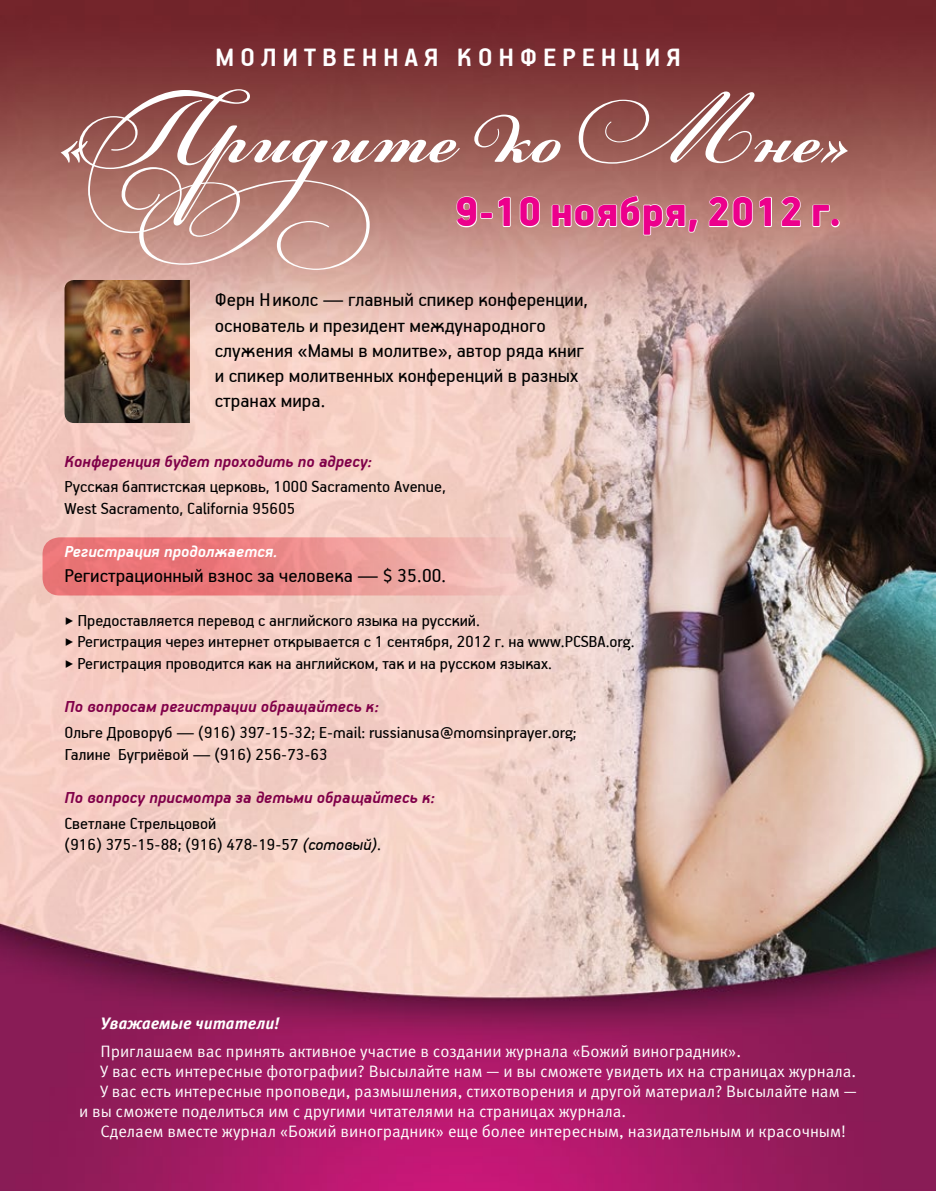
<style>
.page{position:relative;width:936px;height:1191px;background:#fff}
.page>*{position:absolute;margin:0;border:0;box-sizing:border-box;transform-origin:0 0}
.t1{font:700 108px "PF Champion Script Pro";color:#fff}
.t2{font:900 46.5px "PF Handbook Pro";color:#ec008c}
.t3{font:700 28.5px "PF Handbook Pro";letter-spacing:.2em;color:#fff}
.t4{font:21px/25.2px "PF Handbook Pro";color:#000}
.t5{font:18px/21.6px "PF Handbook Pro";color:#000}
.t6{font:italic 700 18px "PF Handbook Pro";color:#800049}
.t7{font:italic 700 18px "PF Handbook Pro";color:#fff}
.t8{font:16.5px "Meta Pro";color:#fff}
.t9{font:italic 700 16.5px "Meta Pro";color:#fff}
.s1{font-style:italic}
</style>
<div class="page">
<img style="left:0;top:0;width:935px;height:1191px">
<svg style="left:43px;top:537px;width:497px;height:58px;background:#eb918f"></svg>
<svg style="left:455px;top:195px;width:23px;height:33px"></svg>
<div style="left:480px;top:212px;width:12px;height:7px;border:2px solid #fff"></div>
<svg style="left:497px;top:195px;width:14px;height:33px"></svg>
<svg style="left:518px;top:195px;width:23px;height:33px"></svg>
<svg style="left:550px;top:179px;width:147px;height:57px;background:#bf8d85"></svg>
<svg style="left:707px;top:195px;width:65px;height:33px;background:#c79a93"></svg>
<svg style="left:780px;top:195px;width:22px;height:33px"></svg>
<svg style="left:811px;top:203px;width:29px;height:25px"></svg>
<img style="left:64px;top:280px;width:126px;height:143px">
<h3 class="t3" style="left:216px;top:40px;width:467px">Молитвенная конференция</h3>
<h1 class="t1" style="left:51px;top:61px;width:796px">«Придите ко Мне»</h1>
<h2 class="t2" style="left:455px;top:184px;width:387px">9-10 ноября, 2012 г.</h2>
<p class="t4" style="left:215px;top:286px;width:375px">Ферн Николс — главный спикер конференции, основатель и президент международного служения «Мамы в молитве», автор ряда книг и спикер молитвенных конференций в разных странах мира.</p>
<p class="t6" style="left:64px;top:450px;width:309px">Конференция будет проходить по адресу:</p>
<p class="t5" style="left:64px;top:475px;width:383px">Русская баптистская церковь, 1000 Sacramento Avenue,<br>West Sacramento, California 95605</p>
<p class="t7" style="left:64px;top:541px;width:214px">Регистрация продолжается.</p>
<p class="t4" style="left:64px;top:562px;width:383px">Регистрационный взнос за человека — $ 35.00.</p>
<p class="t5" style="left:64px;top:608px;width:571px">‣ Предоставляется перевод с английского языка на русский.<br>‣ Регистрация через интернет открывается с 1 сентября, 2012 г. на www.PCSBA.org. ‣ Регистрация проводится как на английском, так и на русском языках.</p>
<p class="t6" style="left:64px;top:695px;width:316px">По вопросам регистрации обращайтесь к:</p>
<p class="t5" style="left:64px;top:721px;width:513px">Ольге Дроворуб — (916) 397-15-32; E-mail: russianusa@momsinprayer.org;<br>Галине Бугриёвой — (916) 256-73-63</p>
<p class="t6" style="left:64px;top:786px;width:372px">По вопросу присмотра за детьми обращайтесь к:</p>
<p class="t5" style="left:64px;top:811px;width:318px">Светлане Стрельцовой<br>(916) 375-15-88; (916) 478-19-57 <span class="s1">(сотовый)</span>.</p>
<p class="t9" style="left:100px;top:1012px;width:181px">Уважаемые читатели!</p>
<p class="t8" style="left:100px;top:1041px;width:642px">Приглашаем вас принять активное участие в создании журнала «Божий виноградник».</p>
<p class="t8" style="left:100px;top:1061px;width:757px">У вас есть интересные фотографии? Высылайте нам — и вы сможете увидеть их на страницах журнала.</p>
<p class="t8" style="left:100px;top:1080px;width:758px">У вас есть интересные проповеди, размышления, стихотворения и другой материал? Высылайте нам —</p>
<p class="t8" style="left:79px;top:1100px;width:548px">и вы сможете поделиться им с другими читателями на страницах журнала.</p>
<p class="t8" style="left:100px;top:1120px;width:747px">Сделаем вместе журнал «Божий виноградник» еще более интересным, назидательным и красочным!</p>
</div>
